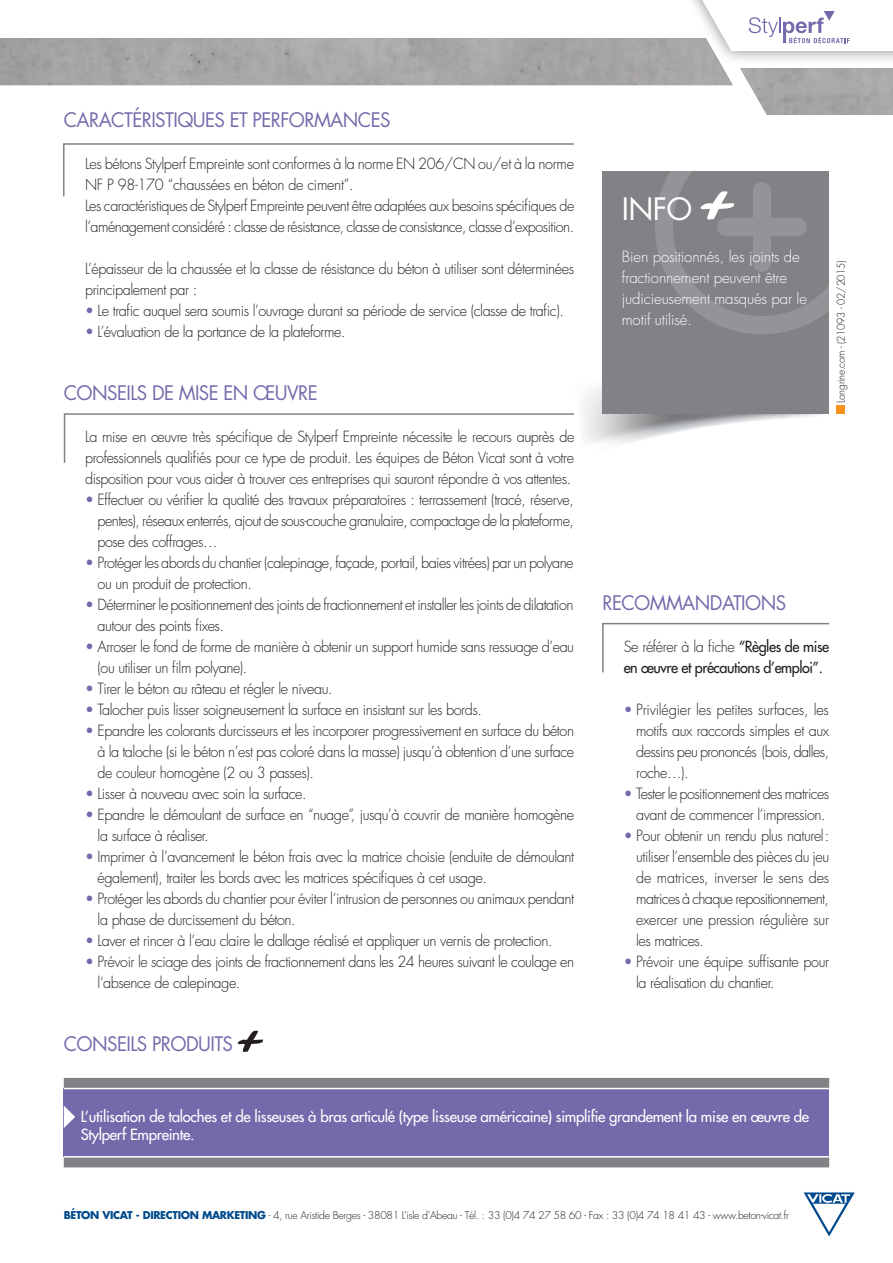
<style>
.page{position:relative;width:893px;height:1263px;background:#fff}
.page>*{position:absolute;margin:0;border:0;box-sizing:border-box;transform-origin:0 0}
.t1{font:30px "Futura";color:#fff}
.t2{font:19.5px "Futura";letter-spacing:-.03em;color:#7569ab;scale:.96 1}
.t3{font:300 15px/21px "Futura";letter-spacing:-.03em;color:#231f20;scale:.96 1}
.t4{font:15px/18px "Futura";letter-spacing:-.02em;color:#fff}
.t5{font:300 15px/21px "Futura";letter-spacing:-.01em;color:#fff}
.t6{font:15px/21px "Futura";letter-spacing:-.03em;color:#231f20;scale:.96 1}
.t7{font:300 10.5px "Futura";letter-spacing:-.03em;color:#231f20}
.t8{font:300 10.5px "Futura";letter-spacing:-.03em;color:#231f20;scale:.96 1}
.s1{color:#7569ab}
.s2{font-weight:300}
.s3{font-weight:700;color:#004a8d}
</style>
<div class="page">
<div style="left:670px;top:0;width:223px;height:65px;background:#231f20;opacity:.5"></div>
<svg style="left:803px;top:1192px;width:52px;height:44px"></svg>
<svg style="left:702px;top:0;width:191px;height:38px"></svg>
<img style="left:0;top:38px;width:893px;height:77px">
<svg style="left:63px;top:143px;width:511px;height:54px"></svg>
<svg style="left:602px;top:622px;width:228px;height:51px"></svg>
<svg style="left:63px;top:387px;width:766px;height:76px"></svg>
<div style="left:602px;top:171px;width:227px;height:242px;background:#808285"></div>
<svg style="left:655px;top:171px;width:174px;height:163px"></svg>
<svg style="left:238px;top:1030px;width:25px;height:22px"></svg>
<svg style="left:64px;top:1078px;width:765px;height:89px;background:#848689"></svg>
<div style="left:64px;top:1088px;width:765px;height:69px;background:#7569ab"></div>
<hr style="left:64px;top:1156px;width:765px;height:1px;background:#fff">
<hr style="left:64px;top:1088px;width:765px;height:1px;background:#fff">
<svg style="left:64px;top:1106px;width:11px;height:22px"></svg>
<div style="left:837px;top:405px;width:8px;height:8px;background:#f7931d"></div>
<h2 class="t2" style="left:64px;top:106px;width:340px">CARACTÉRISTIQUES ET PERFORMANCES</h2>
<p class="t3" style="left:85px;top:153px;width:511px">Les bétons Stylperf Empreinte sont conformes à la norme EN 206/CN ou/et à la norme NF P 98-170 “chaussées en béton de ciment”.<br>Les caractéristiques de Stylperf Empreinte peuvent être adaptées aux besoins spécifiques de l’aménagement considéré : classe de résistance, classe de consistance, classe d’exposition.</p>
<p class="t3" style="left:85px;top:258px;width:511px">L’épaisseur de la chaussée et la classe de résistance du béton à utiliser sont déterminées principalement par :</p>
<p class="t3" style="left:85px;top:300px;width:500px"><span class="s1">•</span> Le trafic auquel sera soumis l’ouvrage durant sa période de service (classe de trafic).</p>
<p class="t3" style="left:85px;top:321px;width:273px"><span class="s1">•</span> L’évaluation de la portance de la plateforme.</p>
<h2 class="t2" style="left:64px;top:379px;width:266px">CONSEILS DE MISE EN ŒUVRE</h2>
<p class="t3" style="left:85px;top:426px;width:511px;text-align:justify">La mise en œuvre très spécifique de Stylperf Empreinte nécessite le recours auprès de professionnels qualifiés pour ce type de produit. Les équipes de Béton Vicat sont à votre disposition pour vous aider à trouver ces entreprises qui sauront répondre à vos attentes.</p>
<p class="t3" style="left:98px;top:489px;width:498px;text-align:justify;text-indent:-13px"><span class="s1">•</span> Effectuer ou vérifier la qualité des travaux préparatoires : terrassement (tracé, réserve, pentes), réseaux enterrés, ajout de sous-couche granulaire, compactage de la plateforme, pose des coffrages…</p>
<p class="t3" style="left:98px;top:552px;width:497px;text-indent:-13px"><span class="s1">•</span> Protéger les abords du chantier (calepinage, façade, portail, baies vitrées) par un polyane ou un produit de protection.</p>
<p class="t3" style="left:98px;top:594px;width:497px;text-indent:-13px"><span class="s1">•</span> Déterminer le positionnement des joints de fractionnement et installer les joints de dilatation autour des points fixes.</p>
<p class="t3" style="left:98px;top:636px;width:498px;text-indent:-13px"><span class="s1">•</span> Arroser le fond de forme de manière à obtenir un support humide sans ressuage d’eau (ou utiliser un film polyane).</p>
<p class="t3" style="left:85px;top:678px;width:259px"><span class="s1">•</span> Tirer le béton au râteau et régler le niveau.</p>
<p class="t3" style="left:85px;top:699px;width:415px"><span class="s1">•</span> Talocher puis lisser soigneusement la surface en insistant sur les bords.</p>
<p class="t3" style="left:98px;top:720px;width:498px;text-align:justify;text-indent:-13px"><span class="s1">•</span> Epandre les colorants durcisseurs et les incorporer progressivement en surface du béton à la taloche (si le béton n’est pas coloré dans la masse) jusqu’à obtention d’une surface de couleur homogène (2 ou 3 passes).</p>
<p class="t3" style="left:85px;top:783px;width:232px"><span class="s1">•</span> Lisser à nouveau avec soin la surface.</p>
<p class="t3" style="left:98px;top:804px;width:498px;text-indent:-13px"><span class="s1">•</span> Epandre le démoulant de surface en “nuage”, jusqu’à couvrir de manière homogène la surface à réaliser.</p>
<p class="t3" style="left:98px;top:846px;width:498px;text-indent:-13px"><span class="s1">•</span> Imprimer à l’avancement le béton frais avec la matrice choisie (enduite de démoulant également), traiter les bords avec les matrices spécifiques à cet usage.</p>
<p class="t3" style="left:98px;top:888px;width:498px;text-indent:-13px"><span class="s1">•</span> Protéger les abords du chantier pour éviter l’intrusion de personnes ou animaux pendant la phase de durcissement du béton.</p>
<p class="t3" style="left:85px;top:930px;width:488px"><span class="s1">•</span> Laver et rincer à l’eau claire le dallage réalisé et appliquer un vernis de protection.</p>
<p class="t3" style="left:98px;top:951px;width:498px;text-indent:-13px"><span class="s1">•</span> Prévoir le sciage des joints de fractionnement dans les 24 heures suivant le coulage en l’absence de calepinage.</p>
<h2 class="t2" style="left:64px;top:1030px;width:16px">CON</h2>
<h2 class="t2" style="left:107px;top:1030px;width:133px">SEILS PRODUITS</h2>
<h1 class="t1" style="left:622px;top:188px;width:18px">INFO</h1>
<p class="t5" style="left:622px;top:246px;width:187px">Bien positionnés, les joints de fractionnement peuvent être judicieusement masqués par le motif utilisé.</p>
<p class="t8" style="left:834px;top:403px;width:150px;rotate:-90deg">Longrine.com - (21093 - 02/2015)</p>
<h2 class="t2" style="left:602px;top:589px;width:191px">RECOMMANDATIONS</h2>
<p class="t6" style="left:624px;top:636px;width:216px"><span class="s2">Se référer à la fiche</span> “Règles de mise en œuvre et précautions d’emploi”.</p>
<p class="t3" style="left:636px;top:699px;width:203px;text-align:justify;text-indent:-13px"><span class="s1">•</span> Privilégier les petites surfaces, les motifs aux raccords simples et aux dessins peu prononcés (bois, dalles, roche…).</p>
<p class="t3" style="left:624px;top:783px;width:216px;text-align:center"><span class="s1">•</span> Tester le positionnement des matrices avant de commencer l’impression.</p>
<p class="t3" style="left:636px;top:825px;width:203px;text-align:justify;text-indent:-13px"><span class="s1">•</span> Pour obtenir un rendu plus naturel: utiliser l’ensemble des pièces du jeu de matrices, inverser le sens des matrices à chaque repositionnement, exercer une pression régulière sur les matrices.</p>
<p class="t3" style="left:636px;top:951px;width:203px;text-indent:-13px"><span class="s1">•</span> Prévoir une équipe suffisante pour la réalisation du chantier.</p>
<p class="t4" style="left:81px;top:1107px;width:730px">L’utilisation de taloches et de lisseuses à bras articulé (type lisseuse américaine) simplifie grandement la mise en œuvre de<br>Stylperf Empreinte.</p>
<p class="t7" style="left:64px;top:1209px;width:727px"><span class="s3">BÉTON VICAT - DIRECTION MARKETING</span> - 4, rue Aristide Berges - 38081 L’isle d’Abeau - Tél. : 33 (0)4 74 27 58 60 - Fax : 33 (0)4 74 18 41 43 - www.beton-vicat.fr</p>
</div>
